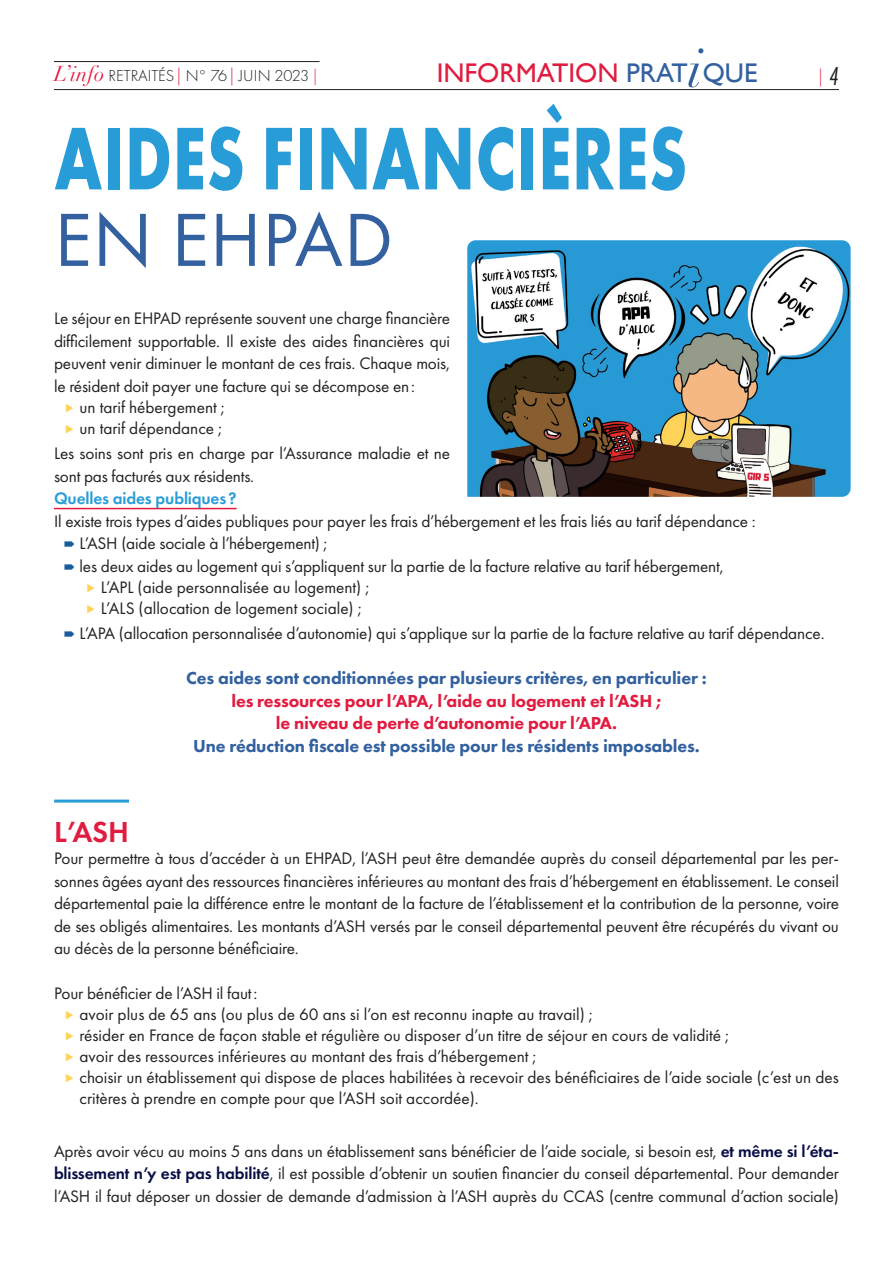
<style>
.page{position:relative;width:893px;height:1263px;background:#fff}
.page>*{position:absolute;margin:0;border:0;box-sizing:border-box;transform-origin:0 0}
.t1{font:700 92.25px "Futura PT";letter-spacing:.01em;color:#289cd7;scale:.73 1}
.t2{font:78px "Futura PT";letter-spacing:.01em;color:#3361a0}
.t3{font:600 30px "Futura PT";color:#e11c40}
.t4{font:27px "Gill Sans";color:#e11c40}
.t5{font:800 18px "Futura PT";letter-spacing:-.01em;color:#3361a0}
.t6{font:800 18px/22.5px "Futura PT";letter-spacing:-.01em;color:#e11c40;text-align:center}
.t7{font:300 18px "Futura PT";color:#e11c40}
.t8{font:17.25px/22.5px "Futura PT";letter-spacing:-.01em;color:#231f20}
.t9{font:600 17.25px "Futura PT";letter-spacing:-.01em;color:#289cd7}
.t10{font:300 16.5px "Futura PT";color:#231f20}
.s1{color:#3361a0}
.s2{font-family:"Didot";font-style:italic;font-size:54px;color:#3361a0}
.s3{font-family:"Didot";font-weight:400;font-style:italic;font-size:21px;color:#e11c40}
.s4{font-size:18px;color:#e11c40}
.s5{color:#e11c40}
.s6{font-family:"Futura PT Cond";font-weight:400;font-style:italic;font-size:27px;color:#231f20}
.s7{font-weight:600;color:#090f46}
</style>
<div class="page">
<hr style="left:54px;top:508px;width:183px;height:1px;background:#e11c40">
<hr style="left:54px;top:800px;width:75px;height:3px;background:#289cd7">
<hr style="left:54px;top:61px;width:266px;height:1px;background:#231f20">
<hr style="left:54px;top:89px;width:785px;height:1px;background:#231f20">
<img style="left:467px;top:240px;width:384px;height:257px">
<h3 class="t4" style="left:437px;top:57px;width:322px">INFORMATION <span class="s1">PRAT</span><span class="s2">i</span><span class="s1">QUE</span></h3>
<p class="t10" style="left:54px;top:66px;width:267px"><span class="s3">L’info</span> RETRAITÉS<span class="s4">|</span>N° 76<span class="s4">|</span> JUIN 2023<span class="s5">|</span></p>
<p class="t7" style="left:816px;top:65px;width:24px">|<span class="s6">4</span></p>
<h1 class="t1" style="left:54px;top:99px;width:869px">AIDES FINANCIÈRES</h1>
<h2 class="t2" style="left:54px;top:194px;width:340px">EN EHPAD</h2>
<p class="t8" style="left:54px;top:307px;width:398px">Le séjour en EHPAD représente souvent une charge financière</p>
<p class="t8" style="left:54px;top:329px;width:398px">difficilement supportable. Il existe des aides financières qui</p>
<p class="t8" style="left:54px;top:352px;width:398px">peuvent venir diminuer le montant de ces frais. Chaque mois,</p>
<p class="t8" style="left:54px;top:374px;width:363px">le résident doit payer une facture qui se décompose en:</p>
<p class="t8" style="left:80px;top:395px;width:147px">un tarif hébergement ;</p>
<p class="t8" style="left:80px;top:416px;width:144px">un tarif dépendance ;</p>
<p class="t8" style="left:54px;top:442px;width:398px">Les soins sont pris en charge par l’Assurance maladie et ne sont pas facturés aux résidents.</p>
<p class="t9" style="left:54px;top:487px;width:184px">Quelles aides publiques?</p>
<p class="t8" style="left:54px;top:509px;width:703px">Il existe trois types d’aides publiques pour payer les frais d’hébergement et les frais liés au tarif dépendance :</p>
<p class="t8" style="left:80px;top:532px;width:250px">L’ASH (aide sociale à l’hébergement) ;</p>
<p class="t8" style="left:80px;top:554px;width:646px">les deux aides au logement qui s’appliquent sur la partie de la facture relative au tarif hébergement,</p>
<p class="t8" style="left:101px;top:575px;width:270px">L’APL (aide personnalisée au logement) ;</p>
<p class="t8" style="left:101px;top:596px;width:262px">L’ALS (allocation de logement sociale) ;</p>
<p class="t8" style="left:80px;top:622px;width:747px">L’APA (allocation personnalisée d’autonomie) qui s’applique sur la partie de la facture relative au tarif dépendance.</p>
<p class="t5" style="left:186px;top:667px;width:522px">Ces aides sont conditionnées par plusieurs critères, en particulier :</p>
<p class="t6" style="left:231px;top:689px;width:432px">les ressources pour l’APA, l’aide au logement et l’ASH ; le niveau de perte d’autonomie pour l’APA.</p>
<p class="t5" style="left:193px;top:734px;width:508px">Une réduction fiscale est possible pour les résidents imposables.</p>
<h3 class="t3" style="left:54px;top:813px;width:76px">L’ASH</h3>
<p class="t8" style="left:54px;top:847px;width:787px;text-align:justify">Pour permettre à tous d’accéder à un EHPAD, l’ASH peut être demandée auprès du conseil départemental par les per&shy;sonnes âgées ayant des ressources financières inférieures au montant des frais d’hébergement en établissement. Le conseil départemental paie la différence entre le montant de la facture de l’établissement et la contribution de la personne, voire de ses obligés alimentaires. Les montants d’ASH versés par le conseil départemental peuvent être récupérés du vivant ou au décès de la personne bénéficiaire.</p>
<p class="t8" style="left:80px;top:983px;width:761px;line-height:21px;text-indent:-26px">Pour bénéficier de l’ASH il faut:<br>avoir plus de 65 ans (ou plus de 60 ans si l’on est reconnu inapte au travail) ;<br>résider en France de façon stable et régulière ou disposer d’un titre de séjour en cours de validité ;<br>avoir des ressources inférieures au montant des frais d’hébergement ;<br>choisir un établissement qui dispose de places habilitées à recevoir des bénéficiaires de l’aide sociale (c’est un des critères à prendre en compte pour que l’ASH soit accordée).</p>
<p class="t8" style="left:54px;top:1139px;width:787px;text-align:justify">Après avoir vécu au moins 5 ans dans un établissement sans bénéficier de l’aide sociale, si besoin est, <span class="s7">et même si l’éta&shy;blissement n’y est pas habilité</span>, il est possible d’obtenir un soutien financier du conseil départemental. Pour demander l’ASH il faut déposer un dossier de demande d’admission à l’ASH auprès du CCAS (centre communal d’action sociale)</p>
</div>
